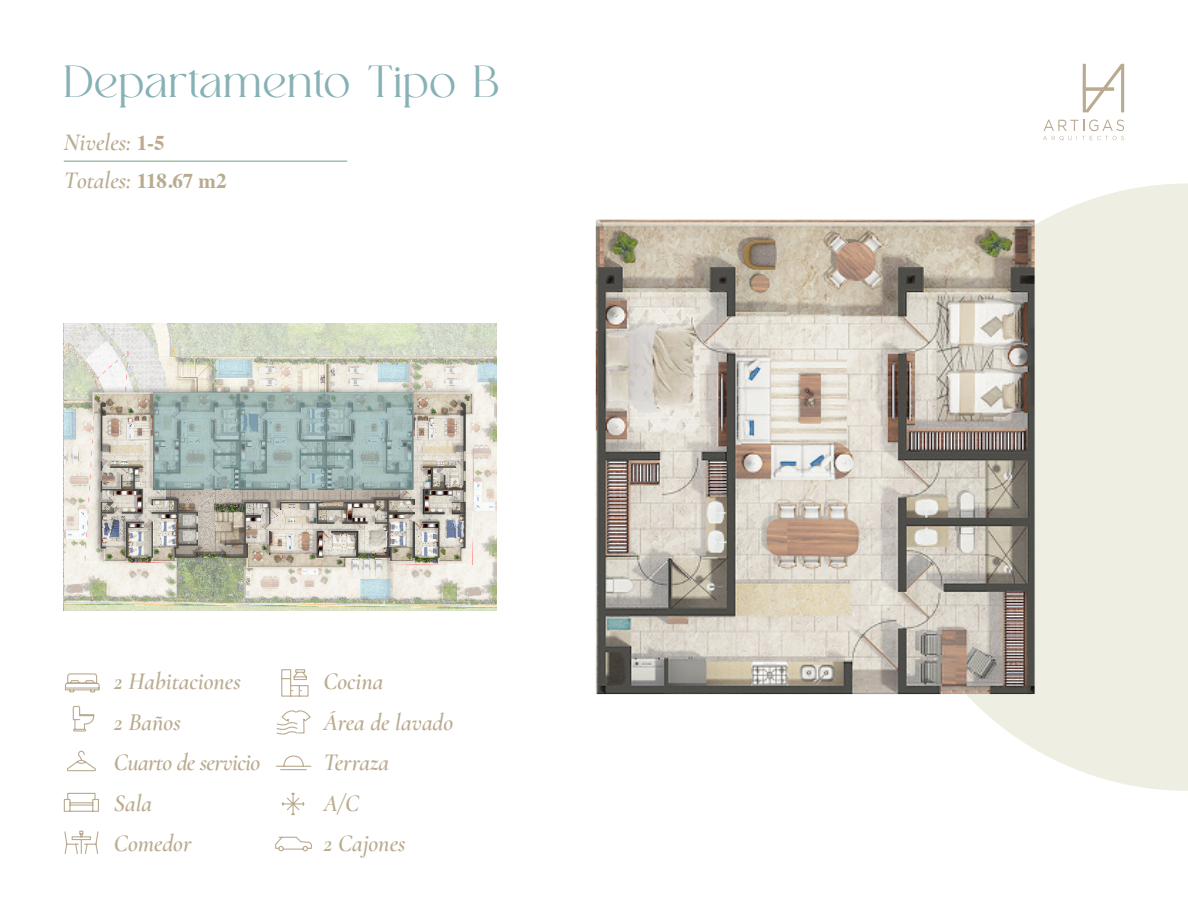
<style>
.page{position:relative;width:1188px;height:918px;background:#fff}
.page>*{position:absolute;margin:0;border:0;box-sizing:border-box;transform-origin:0 0}
.t1{font:45px "NT Fabulous";letter-spacing:.015em;color:#87b1b5}
.t2{font:italic 600 24px "Cormorant Garamond";color:#baab90}
.t3{font:italic 600 24px "Cormorant Garamond";letter-spacing:-.025em;color:#baab90}
.s1{font-family:"Times";font-weight:700;font-style:normal;font-size:21px}
</style>
<div class="page">
<svg style="left:996px;top:183px;width:192px;height:608px;background:#f0efe5"></svg>
<svg style="left:64px;top:673px;width:36px;height:20px"></svg>
<svg style="left:64px;top:830px;width:35px;height:24px"></svg>
<svg style="left:281px;top:669px;width:28px;height:28px"></svg>
<svg style="left:72px;top:705px;width:23px;height:27px"></svg>
<svg style="left:66px;top:750px;width:30px;height:22px"></svg>
<svg style="left:276px;top:710px;width:35px;height:25px"></svg>
<svg style="left:63px;top:792px;width:36px;height:20px"></svg>
<svg style="left:275px;top:836px;width:37px;height:16px"></svg>
<svg style="left:281px;top:792px;width:24px;height:24px"></svg>
<svg style="left:275px;top:755px;width:37px;height:16px"></svg>
<hr style="left:64px;top:160px;width:283px;height:2px;background:#a1bfb2">
<img style="left:65px;top:324px;width:432px;height:287px">
<svg style="left:153px;top:393px;width:261px;height:96px;background:#9bb1af"></svg>
<img style="left:595px;top:193px;width:484px;height:529px">
<svg style="left:1083px;top:64px;width:41px;height:48px"></svg>
<svg style="left:1043px;top:119px;width:81px;height:21px"></svg>
<p class="t1" style="left:64px;top:55px;width:437px">Departamento Tipo B</p>
<p class="t2" style="left:64px;top:128px;width:102px">Niveles: <span class="s1">1-5</span></p>
<p class="t2" style="left:64px;top:166px;width:164px">Totales: <span class="s1">118.67 m2</span></p>
<p class="t2" style="left:114px;top:667px;width:128px">2 Habitaciones</p>
<p class="t2" style="left:114px;top:707px;width:68px">2 Baños</p>
<p class="t3" style="left:114px;top:748px;width:148px">Cuarto de servicio</p>
<p class="t2" style="left:114px;top:788px;width:40px">Sala</p>
<p class="t2" style="left:114px;top:829px;width:79px">Comedor</p>
<p class="t2" style="left:324px;top:667px;width:61px">Cocina</p>
<p class="t2" style="left:324px;top:707px;width:131px">Área de lavado</p>
<p class="t2" style="left:324px;top:748px;width:67px">Terraza</p>
<p class="t2" style="left:324px;top:788px;width:37px">A/C</p>
<p class="t2" style="left:324px;top:829px;width:84px">2 Cajones</p>
</div>
